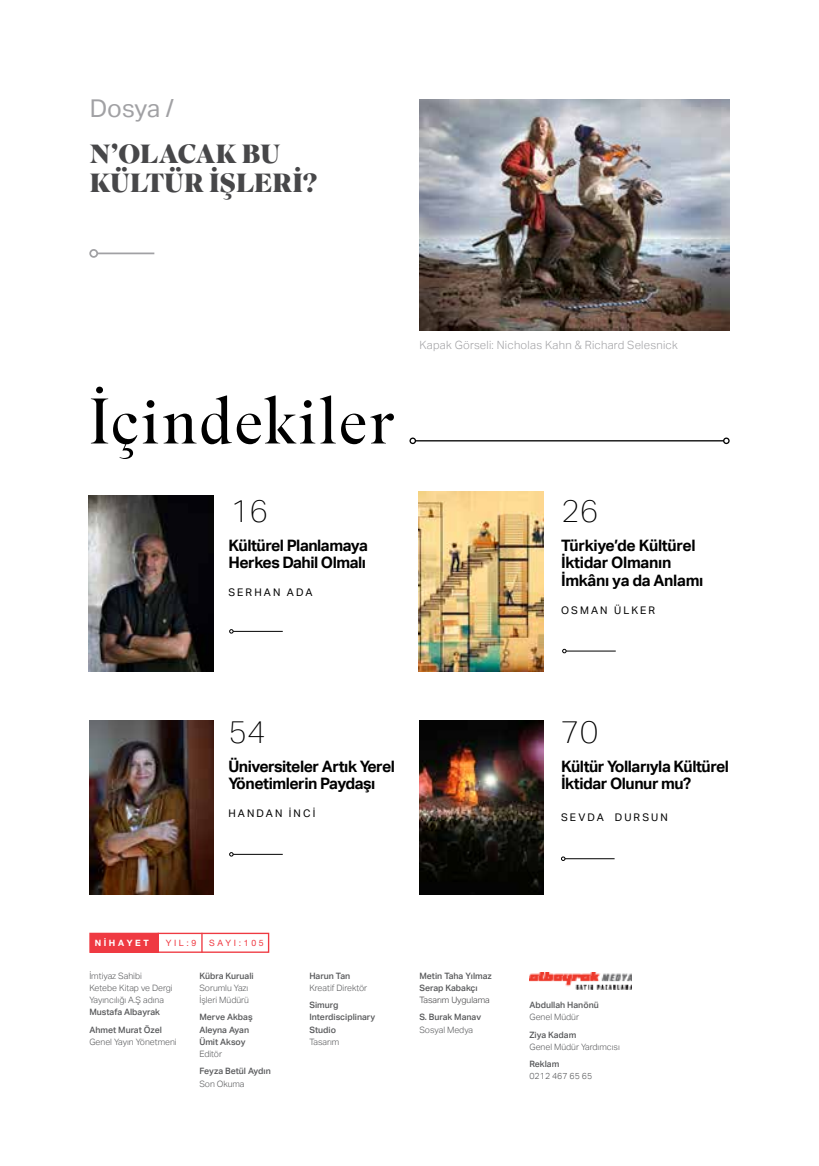
<style>
.page{position:relative;width:819px;height:1166px;background:#fff}
.page>*{position:absolute;margin:0;border:0;box-sizing:border-box;transform-origin:0 0}
.t1{font:300 64.23px "Superior Title";letter-spacing:.02em;color:#000}
.t2{font:100 31.5px "Aktiv Grotesk";color:#000}
.t3{font:900 26.25px/28.7px "Superior Title";color:#474749}
.t4{font:24.5px "Aktiv Grotesk";letter-spacing:-.005em;color:#a1a1a4}
.t5{font:700 15.75px/17.5px "Aktiv Grotesk";letter-spacing:-.03em;color:#000}
.t6{font:300 11.38px "Aktiv Grotesk";letter-spacing:.02em;color:#a1a1a4}
.t7{font:10.5px "Aktiv Grotesk";letter-spacing:.2em;color:#000}
.t8{font:500 8.75px/12.2px "Aktiv Grotesk";color:#58595b}
.t9{font:300 8.75px/12.2px "Aktiv Grotesk";color:#58595b}
.t10{font:300 8.75px "Aktiv Grotesk";color:#414042}
.t11{font:8.75px "Helvetica Neue LT Pro";letter-spacing:.3em;color:#ef3a42}
.t12{font:700 8.75px "Helvetica Neue LT Pro";letter-spacing:.3em;color:#fff}
</style>
<div class="page">
<hr style="left:97px;top:252px;width:57px;height:2px;background:#a1a1a4">
<div style="left:89px;top:249px;width:9px;height:9px;border:2px solid #a1a1a4;border-radius:50%"></div>
<img style="left:90px;top:720px;width:124px;height:174px">
<img style="left:419px;top:721px;width:124px;height:173px">
<hr style="left:233px;top:631px;width:50px;height:1px;background:#000">
<svg style="left:229px;top:629px;width:4px;height:4px"></svg>
<hr style="left:566px;top:650px;width:49px;height:1px;background:#000">
<svg style="left:562px;top:649px;width:4px;height:4px"></svg>
<hr style="left:233px;top:854px;width:50px;height:1px;background:#000">
<svg style="left:229px;top:852px;width:4px;height:4px"></svg>
<hr style="left:565px;top:858px;width:49px;height:1px;background:#000">
<svg style="left:561px;top:856px;width:4px;height:5px"></svg>
<hr style="left:415px;top:440px;width:308px;height:1px;background:#000">
<div style="left:409px;top:437px;width:7px;height:7px;border:1px solid #000;border-radius:50%"></div>
<div style="left:723px;top:437px;width:6px;height:7px;border:1px solid #000;border-radius:50%"></div>
<div style="left:90px;top:933px;width:69px;height:19px;background:#ef3a42"></div>
<div style="left:89px;top:933px;width:180px;height:20px;border:1px solid #ef3a42"></div>
<svg style="left:201px;top:933px;width:2px;height:19px"></svg>
<img style="left:419px;top:99px;width:310px;height:231px">
<img style="left:529px;top:972px;width:102px;height:17px">
<img style="left:89px;top:495px;width:124px;height:176px">
<img style="left:419px;top:491px;width:124px;height:180px">
<h3 class="t4" style="left:90px;top:94px;width:85px">Dosya /</h3>
<h3 class="t3" style="left:90px;top:141px;width:229px">N’OLACAK BU<br>KÜLTÜR İŞLERİ?</h3>
<h1 class="t1" style="left:89px;top:383px;width:307px">İçindekiler</h1>
<h3 class="t6" style="left:419px;top:338px;width:260px">Kapak Görseli: Nicholas Kahn &amp; Richard Selesnick</h3>
<h2 class="t2" style="left:231px;top:493px;width:39px">16</h2>
<h2 class="t2" style="left:561px;top:493px;width:39px">26</h2>
<h3 class="t5" style="left:228px;top:537px;width:141px">Kültürel Planlamaya<br>Herkes Dahil Olmalı</h3>
<p class="t7" style="left:228px;top:586px;width:85px">SERHAN ADA</p>
<h3 class="t5" style="left:561px;top:537px;width:144px">Türkiye’de Kültürel<br>İktidar Olmanın<br>İmkânı ya da Anlamı</h3>
<p class="t7" style="left:561px;top:604px;width:96px">OSMAN ÜLKER</p>
<h2 class="t2" style="left:228px;top:714px;width:39px">54</h2>
<h2 class="t2" style="left:561px;top:714px;width:39px">70</h2>
<h3 class="t5" style="left:228px;top:757px;width:168px">Üniversiteler Artık Yerel<br>Yönetimlerin Paydaşı</h3>
<p class="t7" style="left:228px;top:807px;width:88px">HANDAN INCI</p>
<h3 class="t5" style="left:561px;top:757px;width:170px">Kültür Yollarıyla Kültürel<br>İktidar Olunur mu?</h3>
<p class="t7" style="left:561px;top:811px;width:108px">SEVDA DURSUN</p>
<p class="t12" style="left:95px;top:937px;width:56px">NİHAYET</p>
<p class="t11" style="left:166px;top:937px;width:32px">YIL:9</p>
<p class="t11" style="left:209px;top:937px;width:56px">SAYI:105</p>
<p class="t9" style="left:89px;top:969px;width:85px">İmtiyaz Sahibi<br>Ketebe Kitap ve Dergi<br>Yayıncılığı A.Ş adına</p>
<p class="t8" style="left:89px;top:1004px;width:74px;line-height:17.2px">Mustafa Albayrak<br>Ahmet Murat Özel</p>
<p class="t9" style="left:89px;top:1036px;width:89px">Genel Yayın Yönetmeni</p>
<p class="t8" style="left:199px;top:969px;width:56px">Kübra Kuruali</p>
<p class="t9" style="left:199px;top:982px;width:51px">Sorumlu Yazı<br>İşleri Müdürü</p>
<p class="t8" style="left:199px;top:1011px;width:55px">Merve Akbaş<br>Aleyna Ayan<br>Ümit Aksoy</p>
<p class="t9" style="left:199px;top:1048px;width:24px">Editör</p>
<p class="t8" style="left:199px;top:1065px;width:73px">Feyza Betül Aydın</p>
<p class="t9" style="left:199px;top:1077px;width:47px">Son Okuma</p>
<p class="t8" style="left:309px;top:969px;width:42px">Harun Tan</p>
<p class="t9" style="left:309px;top:982px;width:59px">Kreatif Direktör</p>
<p class="t8" style="left:309px;top:999px;width:67px">Simurg<br>Interdisciplinary<br>Studio</p>
<p class="t9" style="left:309px;top:1036px;width:31px">Tasarım</p>
<p class="t8" style="left:419px;top:969px;width:74px">Metin Taha Yılmaz<br>Serap Kabakçı</p>
<p class="t10" style="left:419px;top:995px;width:72px">Tasarım Uygulama</p>
<p class="t8" style="left:419px;top:1011px;width:63px">S. Burak Manav</p>
<p class="t9" style="left:419px;top:1023px;width:55px">Sosyal Medya</p>
<p class="t8" style="left:529px;top:999px;width:71px">Abdullah Hanönü</p>
<p class="t9" style="left:529px;top:1011px;width:51px">Genel Müdür</p>
<p class="t8" style="left:529px;top:1028px;width:48px">Ziya Kadam</p>
<p class="t9" style="left:529px;top:1040px;width:92px">Genel Müdür Yardımcısı</p>
<p class="t8" style="left:529px;top:1058px;width:31px">Reklam</p>
<p class="t9" style="left:529px;top:1070px;width:64px">0212 467 65 65</p>
</div>
